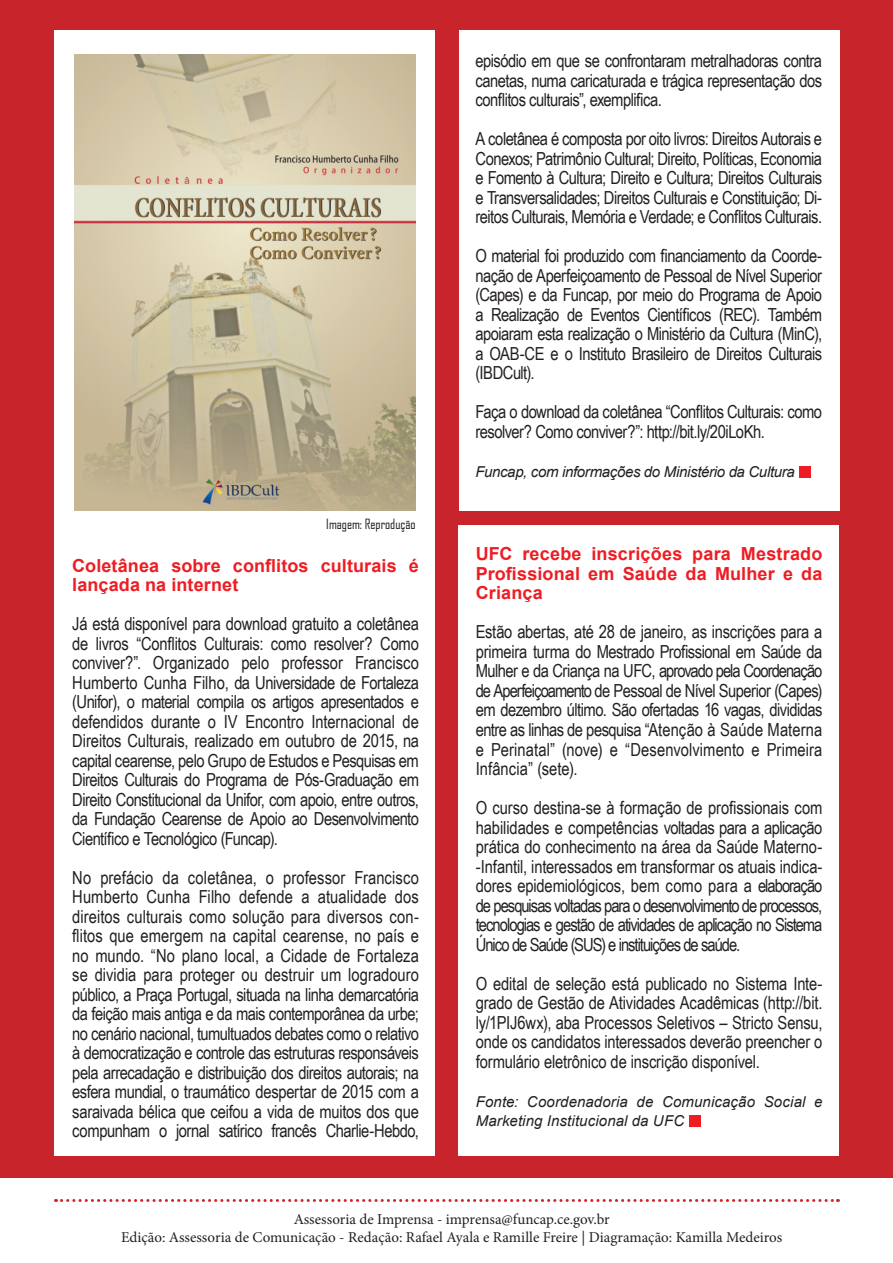
<style>
.page{position:relative;width:893px;height:1263px;background:#fff}
.page>*{position:absolute;margin:0;border:0;box-sizing:border-box;transform-origin:0 0}
.t1{font:18px/19.5px "Arial Narrow";letter-spacing:-.03em;color:#231f20;text-align:justify}
.t2{font:700 18px/19.5px "Arial";letter-spacing:.01em;color:#ee1d23}
.t3{font:15px/18px "Minion Pro";color:#231f20;text-align:center}
.t4{font:italic 15px/19.5px "Arial";letter-spacing:.005em;color:#231f20}
.t5{font:italic 15px "Arial";letter-spacing:-.02em;color:#231f20}
.t6{font:13.5px "Agency FB";color:#231f20}
</style>
<div class="page">
<svg style="left:56px;top:1199px;width:782px;height:3px"></svg>
<div style="left:0;top:0;width:893px;height:1178px;background:#c8242b"></div>
<div style="left:55px;top:30px;width:380px;height:1126px;background:#fff"></div>
<div style="left:459px;top:30px;width:380px;height:480px;background:#fff"></div>
<div style="left:459px;top:525px;width:380px;height:631px;background:#fff"></div>
<div style="left:799px;top:466px;width:12px;height:12px;background:#ee1d23"></div>
<img style="left:74px;top:54px;width:342px;height:456px">
<div style="left:689px;top:1115px;width:11px;height:11px;background:#ee1d23"></div>
<p class="t6" style="left:326px;top:516px;width:91px">Imagem: Reprodução</p>
<p class="t2" style="left:72px;top:556px;width:348px">Coletânea sobre conflitos culturais é lançada na internet</p>
<p class="t1" style="left:72px;top:613px;width:348px">Já está disponível para download gratuito a coletânea de livros “Conflitos Culturais: como resolver? Como conviver?”. Organizado pelo professor Francisco Humberto Cunha Filho, da Universidade de Fortaleza (Unifor), o material compila os artigos apresentados e defendidos durante o IV Encontro Internacional de Direitos Culturais, realizado em outubro de 2015, na capital cearense, pelo Grupo de Estudos e Pesquisas em Direitos Culturais do Programa de Pós-Graduação em Direito Constitucional da Unifor, com apoio, entre outros, da Fundação Cearense de Apoio ao Desenvolvimento Científico e Tecnológico (Funcap).</p>
<p class="t1" style="left:72px;top:867px;width:348px">No prefácio da coletânea, o professor Francisco Humberto Cunha Filho defende a atualidade dos direitos culturais como solução para diversos con&shy;flitos que emergem na capital cearense, no país e no mundo. “No plano local, a Cidade de Fortaleza se dividia para proteger ou destruir um logradouro público, a Praça Portugal, situada na linha demarcatória da feição mais antiga e da mais contemporânea da urbe; no cenário nacional, tumultuados debates como o relativo à democratização e controle das estruturas responsáveis pela arrecadação e distribuição dos direitos autorais; na esfera mundial, o traumático despertar de 2015 com a saraivada bélica que ceifou a vida de muitos dos que compunham o jornal satírico francês Charlie-Hebdo,</p>
<p class="t1" style="left:475px;top:50px;width:348px">episódio em que se confrontaram metralhadoras contra canetas, numa caricaturada e trágica representação dos conflitos culturais”, exemplifica.</p>
<p class="t1" style="left:475px;top:128px;width:348px">A coletânea é composta por oito livros: Direitos Autorais e Conexos; Patrimônio Cultural; Direito, Políticas, Economia e Fomento à Cultura; Direito e Cultura; Direitos Culturais e Transversalidades; Direitos Culturais e Constituição; Di&shy;reitos Culturais, Memória e Verdade; e Conflitos Culturais.</p>
<p class="t1" style="left:475px;top:245px;width:348px">O material foi produzido com financiamento da Coorde&shy;nação de Aperfeiçoamento de Pessoal de Nível Superior (Capes) e da Funcap, por meio do Programa de Apoio a Realização de Eventos Científicos (REC). Também apoiaram esta realização o Ministério da Cultura (MinC), a OAB-CE e o Instituto Brasileiro de Direitos Culturais (IBDCult).</p>
<p class="t1" style="left:475px;top:401px;width:348px">Faça o download da coletânea “Conflitos Culturais: como resolver? Como conviver?”: http://bit.ly/20iLoKh.</p>
<p class="t5" style="left:475px;top:462px;width:321px">Funcap, com informações do Ministério da Cultura</p>
<p class="t2" style="left:476px;top:545px;width:348px;text-align:justify">UFC recebe inscrições para Mestrado Profissional em Saúde da Mulher e da Criança</p>
<p class="t1" style="left:476px;top:622px;width:348px">Estão abertas, até 28 de janeiro, as inscrições para a primeira turma do Mestrado Profissional em Saúde da Mulher e da Criança na UFC, aprovado pela Coordenação de Aperfeiçoamento de Pessoal de Nível Superior (Capes) em dezembro último. São ofertadas 16 vagas, divididas entre as linhas de pesquisa “Atenção à Saúde Materna e Perinatal” (nove) e “Desenvolvimento e Primeira Infância” (sete).</p>
<p class="t1" style="left:476px;top:797px;width:348px">O curso destina-se à formação de profissionais com habilidades e competências voltadas para a aplicação prática do conhecimento na área da Saúde Materno--Infantil, interessados em transformar os atuais indica&shy;dores epidemiológicos, bem como para a elaboração de pesquisas voltadas para o desenvolvimento de processos, tecnologias e gestão de atividades de aplicação no Sistema Único de Saúde (SUS) e instituições de saúde.</p>
<p class="t1" style="left:476px;top:973px;width:348px">O edital de seleção está publicado no Sistema Inte&shy;grado de Gestão de Atividades Acadêmicas (http://bit. ly/1PIJ6wx), aba Processos Seletivos – Stricto Sensu, onde os candidatos interessados deverão preencher o formulário eletrônico de inscrição disponível.</p>
<p class="t4" style="left:476px;top:1092px;width:348px">Fonte: Coordenadoria de Comunicação Social e<br>Marketing Institucional da UFC</p>
<p class="t3" style="left:121px;top:1210px;width:663px">Assessoria de Imprensa - imprensa@funcap.ce.gov.br<br>Edição: Assessoria de Comunicação - Redação: Rafael Ayala e Ramille Freire | Diagramação: Kamilla Medeiros</p>
</div>
